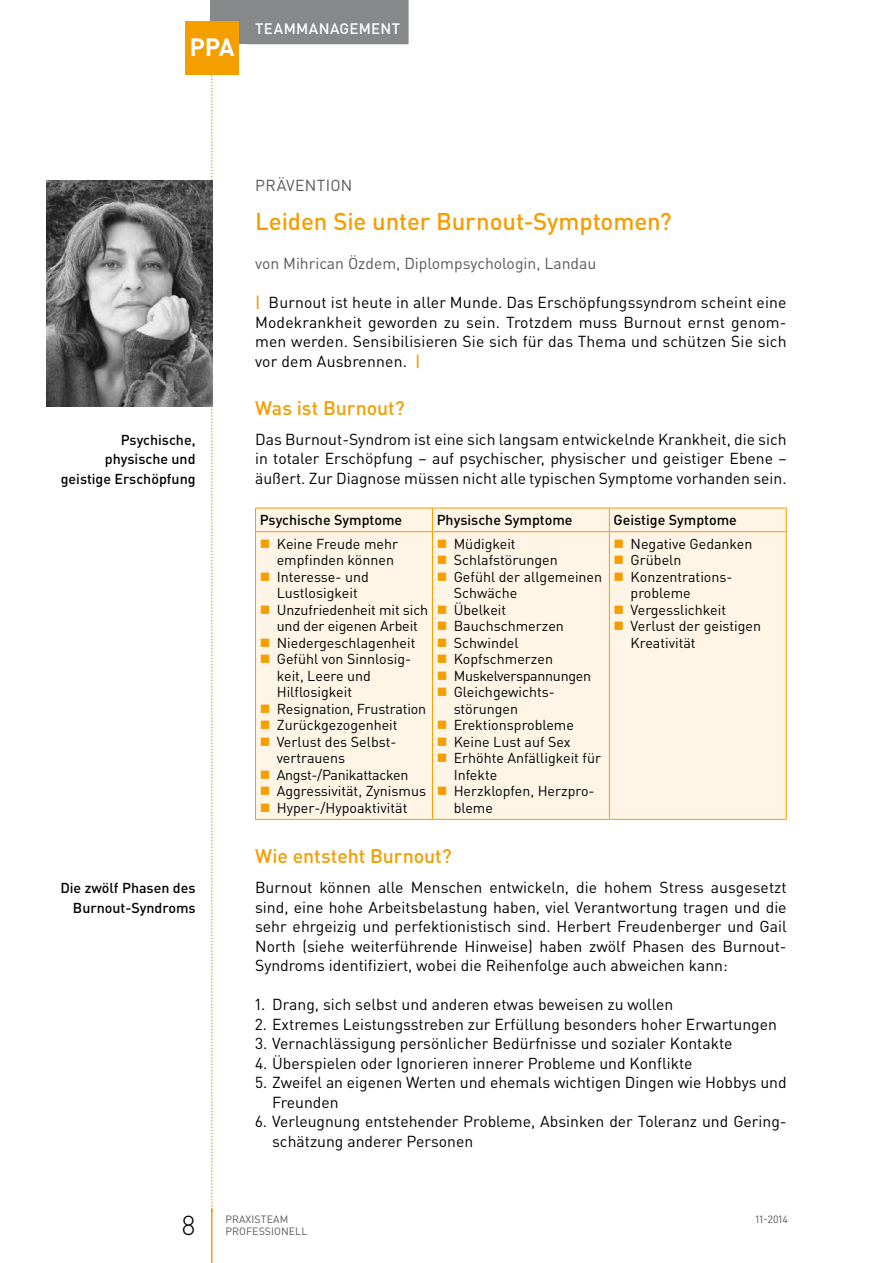
<style>
.page{position:relative;width:893px;height:1263px;background:#fff}
.page>*{position:absolute;margin:0;border:0;box-sizing:border-box;transform-origin:0 0}
.t1{font:300 27px "DIN Pro";color:#000}
.t2{font:700 24.75px "DIN Pro";color:#fff}
.t3{font:500 24px "DIN Pro";letter-spacing:-.005em;color:#f49e00}
.t4{font:500 19.5px "DIN Pro";letter-spacing:-.005em;color:#f49e00}
.t5{font:15.75px/19.5px "DIN Pro";color:#000}
.t6{font:15.75px "DIN Pro";color:#58585a}
.t7{font:15.75px "DIN Pro";letter-spacing:.02em;color:#58585a}
.t8{font:500 15px "DIN Pro";letter-spacing:.015em;color:#fff}
.t9{font:14.25px/16.5px "DIN Pro";color:#000}
.t10{font:500 14.25px/19.5px "DIN Pro";color:#000;text-align:right}
.t11{font:10.5px "DIN Pro";letter-spacing:.01em;color:#58585a}
.s1{font-weight:500;color:#f49e00}
</style>
<div class="page">
<svg style="left:211px;top:74px;width:2px;height:1138px"></svg>
<div style="left:210px;top:0;width:45px;height:44px;background:#87888a"></div>
<hr style="left:211px;top:1208px;width:1px;height:55px;background:#f49e00">
<div style="left:247px;top:0;width:162px;height:44px;background:#87888a"></div>
<div style="left:185px;top:21px;width:54px;height:53px;background:#f49e00"></div>
<div style="left:256px;top:509px;width:530px;height:310px;background:#fef5e6"></div>
<hr style="left:255px;top:508px;width:177px;height:1px;background:#f49e00">
<svg style="left:255px;top:508px;width:1px;height:23px"></svg>
<hr style="left:432px;top:508px;width:177px;height:1px;background:#f49e00">
<svg style="left:432px;top:508px;width:1px;height:23px"></svg>
<hr style="left:609px;top:508px;width:178px;height:1px;background:#f49e00">
<svg style="left:609px;top:508px;width:1px;height:23px"></svg>
<svg style="left:786px;top:508px;width:1px;height:23px"></svg>
<hr style="left:255px;top:531px;width:177px;height:1px;background:#f49e00">
<hr style="left:255px;top:532px;width:1px;height:287px;background:#f49e00">
<hr style="left:255px;top:819px;width:177px;height:1px;background:#f49e00">
<hr style="left:432px;top:531px;width:177px;height:1px;background:#f49e00">
<hr style="left:432px;top:532px;width:1px;height:287px;background:#f49e00">
<hr style="left:432px;top:819px;width:177px;height:1px;background:#f49e00">
<hr style="left:609px;top:531px;width:178px;height:1px;background:#f49e00">
<hr style="left:609px;top:532px;width:1px;height:287px;background:#f49e00">
<hr style="left:786px;top:532px;width:1px;height:287px;background:#f49e00">
<hr style="left:609px;top:819px;width:178px;height:1px;background:#f49e00">
<img style="left:47px;top:181px;width:166px;height:225px">
<svg style="left:261px;top:539px;width:8px;height:9px"></svg>
<svg style="left:261px;top:572px;width:8px;height:9px"></svg>
<svg style="left:261px;top:605px;width:8px;height:9px"></svg>
<svg style="left:261px;top:638px;width:8px;height:9px"></svg>
<svg style="left:261px;top:655px;width:8px;height:8px"></svg>
<svg style="left:261px;top:704px;width:8px;height:9px"></svg>
<svg style="left:261px;top:721px;width:8px;height:8px"></svg>
<svg style="left:261px;top:737px;width:8px;height:9px"></svg>
<svg style="left:261px;top:770px;width:8px;height:9px"></svg>
<svg style="left:261px;top:787px;width:8px;height:8px"></svg>
<svg style="left:261px;top:803px;width:8px;height:9px"></svg>
<svg style="left:438px;top:539px;width:8px;height:9px"></svg>
<svg style="left:438px;top:556px;width:8px;height:8px"></svg>
<svg style="left:438px;top:572px;width:8px;height:9px"></svg>
<svg style="left:438px;top:605px;width:8px;height:9px"></svg>
<svg style="left:438px;top:622px;width:8px;height:8px"></svg>
<svg style="left:438px;top:638px;width:8px;height:9px"></svg>
<svg style="left:438px;top:655px;width:8px;height:8px"></svg>
<svg style="left:438px;top:671px;width:8px;height:9px"></svg>
<svg style="left:438px;top:688px;width:8px;height:8px"></svg>
<svg style="left:438px;top:721px;width:8px;height:8px"></svg>
<svg style="left:438px;top:737px;width:8px;height:9px"></svg>
<svg style="left:438px;top:754px;width:8px;height:8px"></svg>
<svg style="left:438px;top:787px;width:8px;height:8px"></svg>
<svg style="left:615px;top:539px;width:8px;height:9px"></svg>
<svg style="left:615px;top:556px;width:8px;height:8px"></svg>
<svg style="left:615px;top:572px;width:8px;height:9px"></svg>
<svg style="left:615px;top:605px;width:8px;height:9px"></svg>
<svg style="left:615px;top:622px;width:8px;height:8px"></svg>
<h2 class="t2" style="left:189px;top:30px;width:46px">PPA</h2>
<p class="t8" style="left:255px;top:18px;width:31px">Teammanag</p>
<p class="t8" style="left:350px;top:18px;width:41px">em ent</p>
<p class="t10" style="left:61px;top:429px;width:136px">Psychische, physische und geistige Erschöpfung</p>
<p class="t10" style="left:60px;top:878px;width:137px">Die zwölf Phasen des<br>Burnout-Syndroms</p>
<p class="t7" style="left:255px;top:175px;width:99px">PRÄVENTION</p>
<h3 class="t3" style="left:255px;top:205px;width:418px">Leiden Sie unter Burnout-Symptomen?</h3>
<p class="t6" style="left:255px;top:253px;width:343px">von Mihrican Özdem, Diplompsychologin, Landau</p>
<p class="t5" style="left:255px;top:292px;width:533px;text-align:justify"><span class="s1">|</span> Burnout ist heute in aller Munde. Das Erschöpfungssyndrom scheint eine Modekrankheit geworden zu sein. Trotzdem muss Burnout ernst genom&shy;men werden. Sensibilisieren Sie sich für das Thema und schützen Sie sich vor dem Ausbrennen. <span class="s1">|</span></p>
<p class="t4" style="left:255px;top:395px;width:151px">Was ist Burnout?</p>
<p class="t5" style="left:255px;top:429px;width:533px;text-align:justify">Das Burnout-Syndrom ist eine sich langsam entwickelnde Krankheit, die sich in totaler Erschöpfung – auf psychischer, physischer und geistiger Ebene – äußert. Zur Diagnose müssen nicht alle typischen Symptome vorhanden sein.</p>
<p class="t10" style="left:260px;top:510px;width:144px">Psychische Symptome</p>
<p class="t10" style="left:437px;top:510px;width:137px">Physische Symptome</p>
<p class="t10" style="left:614px;top:510px;width:125px">Geistige Symptome</p>
<p class="t9" style="left:277px;top:535px;width:153px">Keine Freude mehr empfinden können<br>Interesse- und<br>Lustlosigkeit<br>Unzufriedenheit mit sich und der eigenen Arbeit<br>Niedergeschlagenheit<br>Gefühl von Sinnlosig&shy;keit, Leere und<br>Hilflosigkeit<br>Resignation, Frustration<br>Zurückgezogenheit<br>Verlust des Selbst&shy;vertrauens<br>Angst-/Panikattacken<br>Aggressivität, Zynismus<br>Hyper-/Hypoaktivität</p>
<p class="t9" style="left:454px;top:535px;width:150px">Müdigkeit<br>Schlafstörungen<br>Gefühl der allgemeinen<br>Schwäche<br>Übelkeit<br>Bauchschmerzen<br>Schwindel<br>Kopfschmerzen<br>Muskelverspannungen<br>Gleichgewichts&shy;störungen<br>Erektionsprobleme<br>Keine Lust auf Sex<br>Erhöhte Anfälligkeit für<br>Infekte<br>Herzklopfen, Herzpro&shy;bleme</p>
<p class="t9" style="left:631px;top:535px;width:132px">Negative Gedanken<br>Grübeln<br>Konzentrations&shy;probleme<br>Vergesslichkeit<br>Verlust der geistigen<br>Kreativität</p>
<p class="t4" style="left:255px;top:843px;width:198px">Wie entsteht Burnout?</p>
<p class="t5" style="left:255px;top:877px;width:533px">Burnout können alle Menschen entwickeln, die hohem Stress ausgesetzt sind, eine hohe Arbeitsbelastung haben, viel Verantwortung tragen und die sehr ehrgeizig und perfektionistisch sind. Herbert Freudenberger und Gail North (siehe weiterführende Hinweise) haben zwölf Phasen des Burnout-Syndroms identifiziert, wobei die Reihenfolge auch abweichen kann:</p>
<p class="t5" style="left:255px;top:994px;width:420px">1. Drang, sich selbst und anderen etwas beweisen zu wollen</p>
<p class="t5" style="left:255px;top:1014px;width:523px">2. Extremes Leistungsstreben zur Erfüllung besonders hoher Erwartungen</p>
<p class="t5" style="left:255px;top:1033px;width:479px">3. Vernachlässigung persönlicher Bedürfnisse und sozialer Kontakte</p>
<p class="t5" style="left:255px;top:1053px;width:439px">4. Überspielen oder Ignorieren innerer Probleme und Konflikte</p>
<p class="t5" style="left:272px;top:1072px;width:516px;text-indent:-17px">5. Zweifel an eigenen Werten und ehemals wichtigen Dingen wie Hobbys und<br>Freunden</p>
<p class="t5" style="left:272px;top:1111px;width:516px;text-indent:-17px">6. Verleugnung entstehender Probleme, Absinken der Toleranz und Gering&shy;schätzung anderer Personen</p>
<h1 class="t1" style="left:181px;top:1207px;width:16px">8</h1>
<p class="t11" style="left:225px;top:1212px;width:64px">PRAXISTEAM</p>
<p class="t11" style="left:756px;top:1212px;width:34px">11-2014</p>
<p class="t11" style="left:225px;top:1224px;width:83px">PROFESSIONELL</p>
</div>
